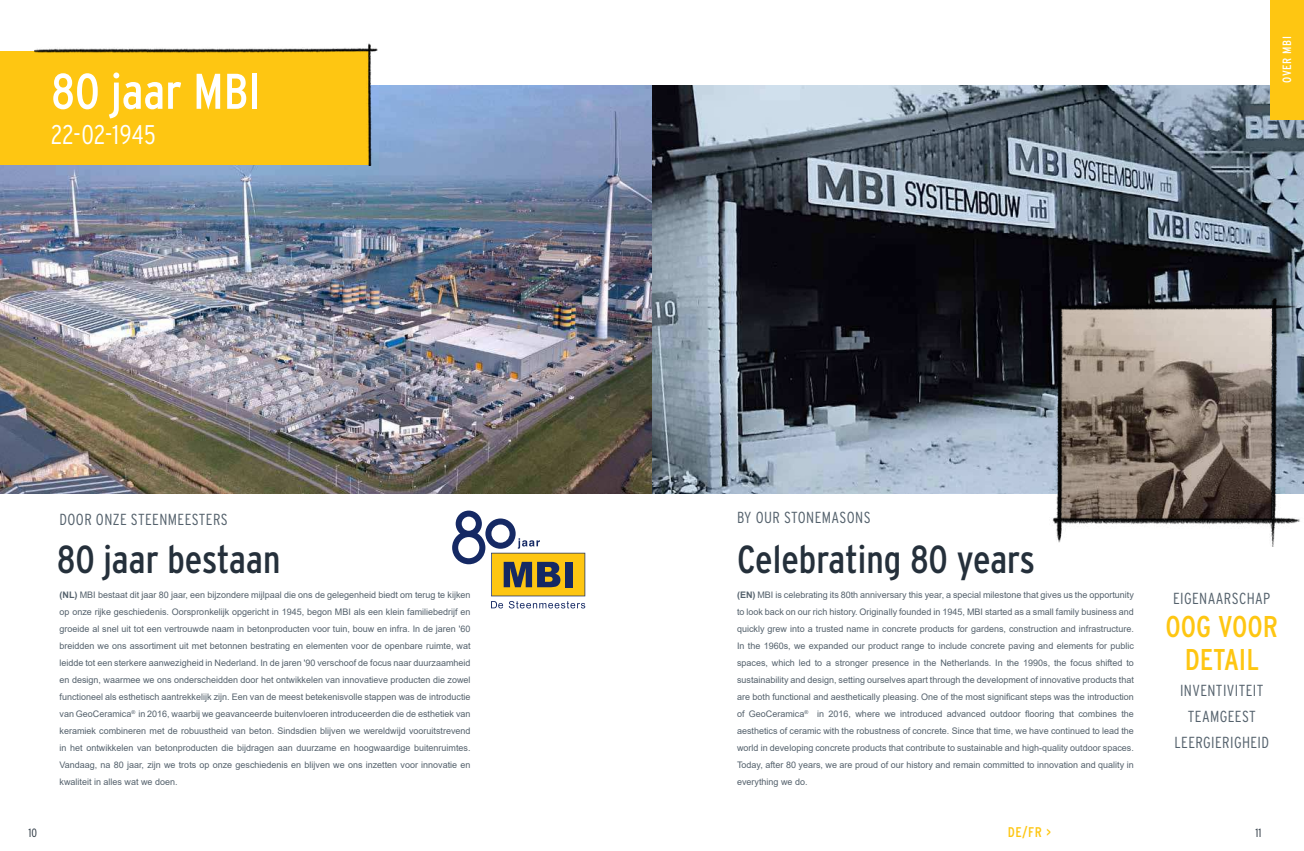
<style>
.page{position:relative;width:1304px;height:851px;background:#fff}
.page>*{position:absolute;margin:0;border:0;box-sizing:border-box;transform-origin:0 0}
.t1{font:50px "Interstate Condensed";color:#fff}
.t2{font:39px "Interstate Condensed";color:#25303b}
.t3{font:30px/33px "Interstate Condensed";color:#fec612;text-align:center}
.t4{font:300 27px "Interstate Condensed";letter-spacing:.01em;color:#fff}
.t5{font:300 16px/26px "Interstate Condensed";letter-spacing:.025em;color:#54616c;text-align:center}
.t6{font:14px "Interstate Condensed";color:#fec612}
.t7{font:12px "Interstate Condensed";letter-spacing:.05em;color:#fff}
.t8{font:300 12px "Interstate Condensed";color:#25303b}
.t9{font:9px/17px "Arial";color:#54616c;text-align:justify}
.s1{font-weight:700}
</style>
<div class="page">
<img style="left:0;top:85px;width:652px;height:408px">
<svg style="left:652px;top:85px;width:652px;height:408px;background:#5a6470"></svg>
<div style="left:0;top:51px;width:369px;height:113px;background:#fec612"></div>
<svg style="left:452px;top:510px;width:133px;height:98px"></svg>
<img style="left:1034px;top:270px;width:270px;height:276px">
<img style="left:34px;top:43px;width:353px;height:123px">
<div style="left:1271px;top:0;width:33px;height:120px;background:#fec612"></div>
<h1 class="t1" style="left:51px;top:65px;width:211px">80 jaar MBI</h1>
<h3 class="t4" style="left:51px;top:120px;width:106px">22-02-1945</h3>
<h3 class="t7" style="left:1281px;top:83px;width:48px;rotate:-90deg">OVER MBI</h3>
<h3 class="t8" style="left:28px;top:825px;width:10px">10</h3>
<h3 class="t5" style="left:60px;top:506px;width:170px">DOOR ONZE STEENMEESTERS</h3>
<h3 class="t5" style="left:737px;top:504px;width:135px">BY OUR STONEMASONS</h3>
<h2 class="t2" style="left:57px;top:539px;width:225px">80 jaar bestaan</h2>
<h2 class="t2" style="left:737px;top:539px;width:300px">Celebrating 80 years</h2>
<p class="t9" style="left:60px;top:587px;width:413px"><span class="s1">(NL)</span> MBI bestaat dit jaar 80 jaar, een bijzondere mijlpaal die ons de gelegenheid biedt om terug te kijken op onze rijke geschiedenis. Oorspronkelijk opgericht in 1945, begon MBI als een klein familiebedrijf en groeide al snel uit tot een vertrouwde naam in betonproducten voor tuin, bouw en infra. In de jaren '60 breidden we ons assortiment uit met betonnen bestrating en elementen voor de openbare ruimte, wat leidde tot een sterkere aanwezigheid in Nederland. In de jaren '90 verschoof de focus naar duurzaamheid en design, waarmee we ons onderscheidden door het ontwikkelen van innovatieve producten die zowel functioneel als esthetisch aantrekkelijk zijn. Een van de meest betekenisvolle stappen was de introductie van GeoCeramica<sup>®</sup> in 2016, waarbij we geavanceerde buitenvloeren introduceerden die de esthetiek van keramiek combineren met de robuustheid van beton. Sindsdien blijven we wereldwijd vooruitstrevend in het ontwikkelen van betonproducten die bijdragen aan duurzame en hoogwaardige buitenruimtes.<br>Vandaag, na 80 jaar, zijn we trots op onze geschiedenis en blijven we ons inzetten voor innovatie en kwaliteit in alles wat we doen.</p>
<p class="t9" style="left:737px;top:587px;width:398px"><span class="s1">(EN)</span> MBI is celebrating its 80th anniversary this year, a special milestone that gives us the opportunity to look back on our rich history. Originally founded in 1945, MBI started as a small family business and quickly grew into a trusted name in concrete products for gardens, construction and infrastructure.<br>In the 1960s, we expanded our product range to include concrete paving and elements for public spaces, which led to a stronger presence in the Netherlands. In the 1990s, the focus shifted to sustainability and design, setting ourselves apart through the development of innovative products that are both functional and aesthetically pleasing. One of the most signi昀椀cant steps was the introduction of GeoCeramica<sup>®</sup> in 2016, where we introduced advanced outdoor 昀氀ooring that combines the aesthetics of ceramic with the robustness of concrete. Since that time, we have continued to lead the world in developing concrete products that contribute to sustainable and high-quality outdoor spaces.<br>Today, after 80 years, we are proud of our history and remain committed to innovation and quality in everything we do.</p>
<h3 class="t5" style="left:1173px;top:584px;width:99px">EIGENAARSCHAP</h3>
<h3 class="t3" style="left:1165px;top:610px;width:114px">OOG VOOR<br>DETAIL</h3>
<h3 class="t5" style="left:1174px;top:676px;width:96px">INVENTIVITEIT<br>TEAMGEEST<br>LEERGIERIGHEID</h3>
<h3 class="t6" style="left:1008px;top:824px;width:45px">DE/FR &gt;</h3>
<h3 class="t8" style="left:1255px;top:825px;width:7px">11</h3>
</div>
